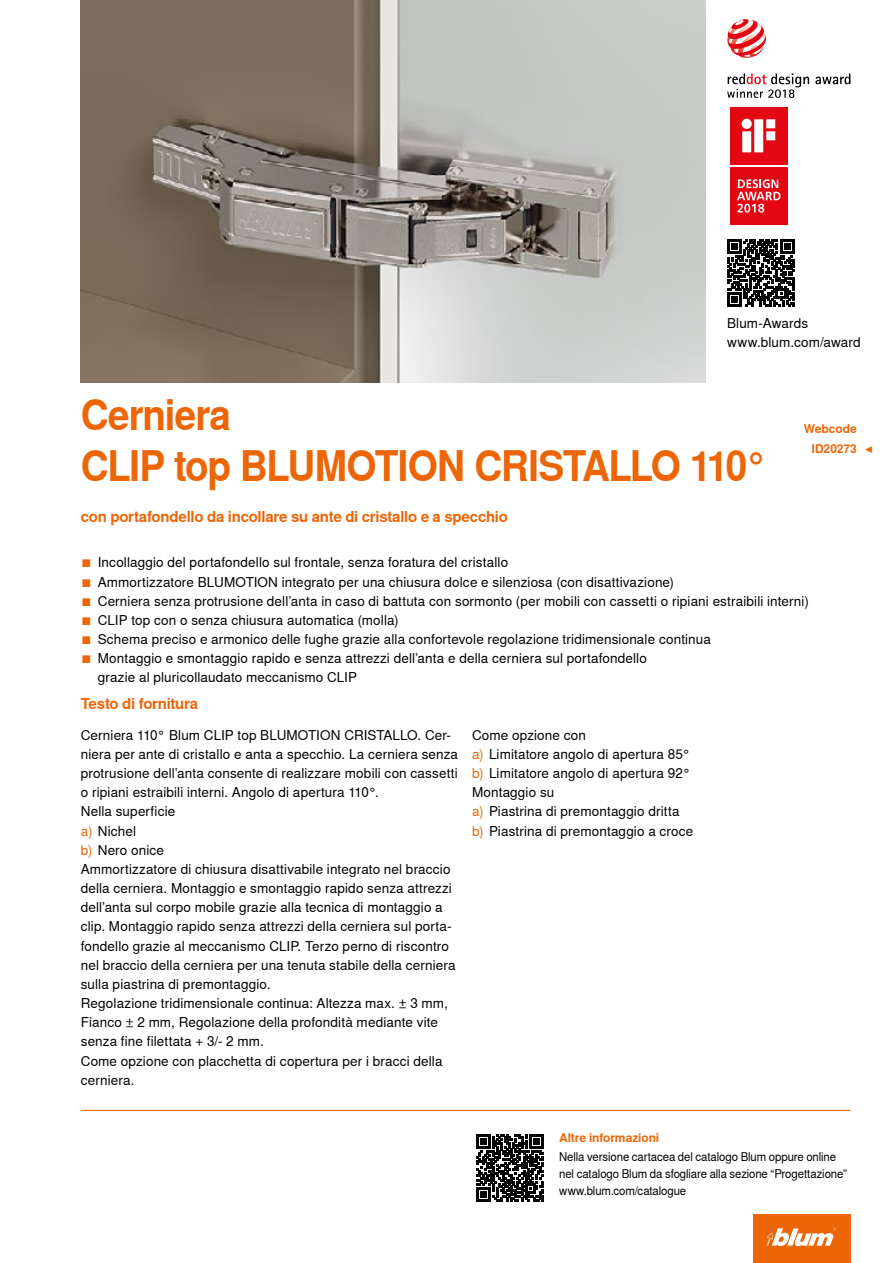
<style>
.page{position:relative;width:893px;height:1263px;background:#fff}
.page>*{position:absolute;margin:0;border:0;box-sizing:border-box;transform-origin:0 0}
.CB_AF_Ueber_Tit2{font:700 42px/50.4px "Nimbus Sans Global";letter-spacing:-.03em;color:#ec6608;scale:.92 1}
.CB_AF_Ueber_Ber1o_li{font:700 15px "Nimbus Sans Global";letter-spacing:-.015em;color:#ec6608}
.CB_AF_FliesIMG_li{font:13.5px/19.2px "Nimbus Sans Global";letter-spacing:.01em;color:#000}
.CB_AF_Bes_IMG9{font:13.5px/19.2px "Nimbus Sans Global";letter-spacing:.01em;color:#000}
.CB_AF_Fliess_li{font:12px/17px "Nimbus Sans Global";letter-spacing:-.01em;color:#000;scale:.95 1}
.CB_AF_Ueber_Ber2o_li{font:700 12px "Nimbus Sans Global";letter-spacing:-.01em;color:#ec6608}
.CB_AF_Ueber_Ber2o_re{font:700 12px "Nimbus Sans Global";letter-spacing:-.005em;color:#ec6608}
.s1{color:#ec6608}
</style>
<div class="page">
<img style="left:81px;top:0;width:625px;height:383px">
<svg style="left:815px;top:73px;width:35px;height:11px"></svg>
<svg style="left:727px;top:19px;width:39px;height:39px"></svg>
<svg style="left:727px;top:73px;width:82px;height:25px"></svg>
<svg style="left:730px;top:107px;width:58px;height:118px"></svg>
<div style="left:730px;top:167px;width:57px;height:58px;background:#e30613"></div>
<div style="left:730px;top:107px;width:57px;height:57px;background:#e30613"></div>
<svg style="left:742px;top:119px;width:33px;height:33px"></svg>
<svg style="left:737px;top:179px;width:44px;height:34px"></svg>
<div style="left:753px;top:1214px;width:97px;height:49px;background:#ec6608"></div>
<svg style="left:767px;top:1227px;width:69px;height:19px"></svg>
<svg style="left:727px;top:239px;width:67px;height:67px"></svg>
<hr style="left:81px;top:1110px;width:769px;height:1px;background:#ec6608">
<svg style="left:476px;top:1134px;width:67px;height:67px"></svg>
<p class="CB_AF_FliesIMG_li" style="left:727px;top:313px;width:83px">Blum-Awards</p>
<p class="CB_AF_FliesIMG_li" style="left:727px;top:332px;width:135px">www.blum.com/award</p>
<p class="CB_AF_Ueber_Tit2" style="left:81px;top:390px;width:748px">Cerniera<br>CLIP top BLUMOTION CRISTALLO 110°</p>
<p class="CB_AF_Ueber_Ber1o_li" style="left:81px;top:508px;width:429px">con portafondello da incollare su ante di cristallo e a specchio</p>
<p class="CB_AF_Ueber_Ber2o_re" style="left:804px;top:422px;width:55px">Webcode</p>
<p class="CB_AF_Ueber_Ber2o_re" style="left:811px;top:441px;width:47px">ID20273</p>
<p class="CB_AF_Ueber_Ber2o_re" style="left:865px;top:441px;width:11px">◀</p>
<p class="CB_AF_Bes_IMG9" style="left:81px;top:553px;width:429px"><span class="s1">■</span> Incollaggio del portafondello sul frontale, senza foratura del cristallo</p>
<p class="CB_AF_Bes_IMG9" style="left:81px;top:572px;width:595px"><span class="s1">■</span> Ammortizzatore BLUMOTION integrato per una chiusura dolce e silenziosa (con disattivazione)</p>
<p class="CB_AF_Bes_IMG9" style="left:81px;top:591px;width:730px"><span class="s1">■</span> Cerniera senza protrusione dell’anta in caso di battuta con sormonto (per mobili con cassetti o ripiani estraibili interni)</p>
<p class="CB_AF_Bes_IMG9" style="left:81px;top:611px;width:320px"><span class="s1">■</span> CLIP top con o senza chiusura automatica (molla)</p>
<p class="CB_AF_Bes_IMG9" style="left:81px;top:630px;width:632px"><span class="s1">■</span> Schema preciso e armonico delle fughe grazie alla confortevole regolazione tridimensionale continua</p>
<p class="CB_AF_Bes_IMG9" style="left:98px;top:649px;width:551px;text-indent:-17px"><span class="s1">■</span> Montaggio e smontaggio rapido e senza attrezzi dell’anta e della cerniera sul portafondello grazie al pluricollaudato meccanismo CLIP</p>
<p class="CB_AF_Ueber_Ber1o_li" style="left:81px;top:695px;width:119px">Testo di fornitura</p>
<p class="CB_AF_FliesIMG_li" style="left:81px;top:725px;width:379px">Cerniera 110° Blum CLIP top BLUMOTION CRISTALLO. Cer&shy;niera per ante di cristallo e anta a specchio. La cerniera senza protrusione dell’anta consente di realizzare mobili con cassetti o ripiani estraibili interni. Angolo di apertura 110°.</p>
<p class="CB_AF_FliesIMG_li" style="left:81px;top:802px;width:96px">Nella superficie</p>
<p class="CB_AF_FliesIMG_li" style="left:81px;top:821px;width:57px"><span class="s1">a)</span> Nichel</p>
<p class="CB_AF_FliesIMG_li" style="left:81px;top:840px;width:85px"><span class="s1">b)</span> Nero onice</p>
<p class="CB_AF_FliesIMG_li" style="left:81px;top:859px;width:376px">Ammortizzatore di chiusura disattivabile integrato nel braccio della cerniera. Montaggio e smontaggio rapido senza attrezzi dell’anta sul corpo mobile grazie alla tecnica di montaggio a clip. Montaggio rapido senza attrezzi della cerniera sul porta&shy;fondello grazie al meccanismo CLIP. Terzo perno di riscontro nel braccio della cerniera per una tenuta stabile della cerniera sulla piastrina di premontaggio.</p>
<p class="CB_AF_FliesIMG_li" style="left:81px;top:994px;width:369px">Regolazione tridimensionale continua: Altezza max. ± 3 mm,<br>Fianco ± 2 mm, Regolazione della profondità mediante vite senza fine filettata + 3/- 2 mm.</p>
<p class="CB_AF_FliesIMG_li" style="left:81px;top:1051px;width:363px">Come opzione con placchetta di copertura per i bracci della cerniera.</p>
<p class="CB_AF_FliesIMG_li" style="left:472px;top:725px;width:115px">Come opzione con</p>
<p class="CB_AF_FliesIMG_li" style="left:472px;top:744px;width:220px"><span class="s1">a)</span> Limitatore angolo di apertura 85°</p>
<p class="CB_AF_FliesIMG_li" style="left:472px;top:764px;width:220px"><span class="s1">b)</span> Limitatore angolo di apertura 92°</p>
<p class="CB_AF_FliesIMG_li" style="left:472px;top:783px;width:84px">Montaggio su</p>
<p class="CB_AF_FliesIMG_li" style="left:472px;top:802px;width:209px"><span class="s1">a)</span> Piastrina di premontaggio dritta</p>
<p class="CB_AF_FliesIMG_li" style="left:472px;top:821px;width:223px"><span class="s1">b)</span> Piastrina di premontaggio a croce</p>
<p class="CB_AF_Ueber_Ber2o_li" style="left:559px;top:1130px;width:102px">Altre informazioni</p>
<p class="CB_AF_Fliess_li" style="left:559px;top:1148px;width:304px">Nella versione cartacea del catalogo Blum oppure online nel catalogo Blum da sfogliare alla sezione “Progettazione”</p>
<p class="CB_AF_Fliess_li" style="left:559px;top:1182px;width:135px">www.blum.com/catalogue</p>
</div>
